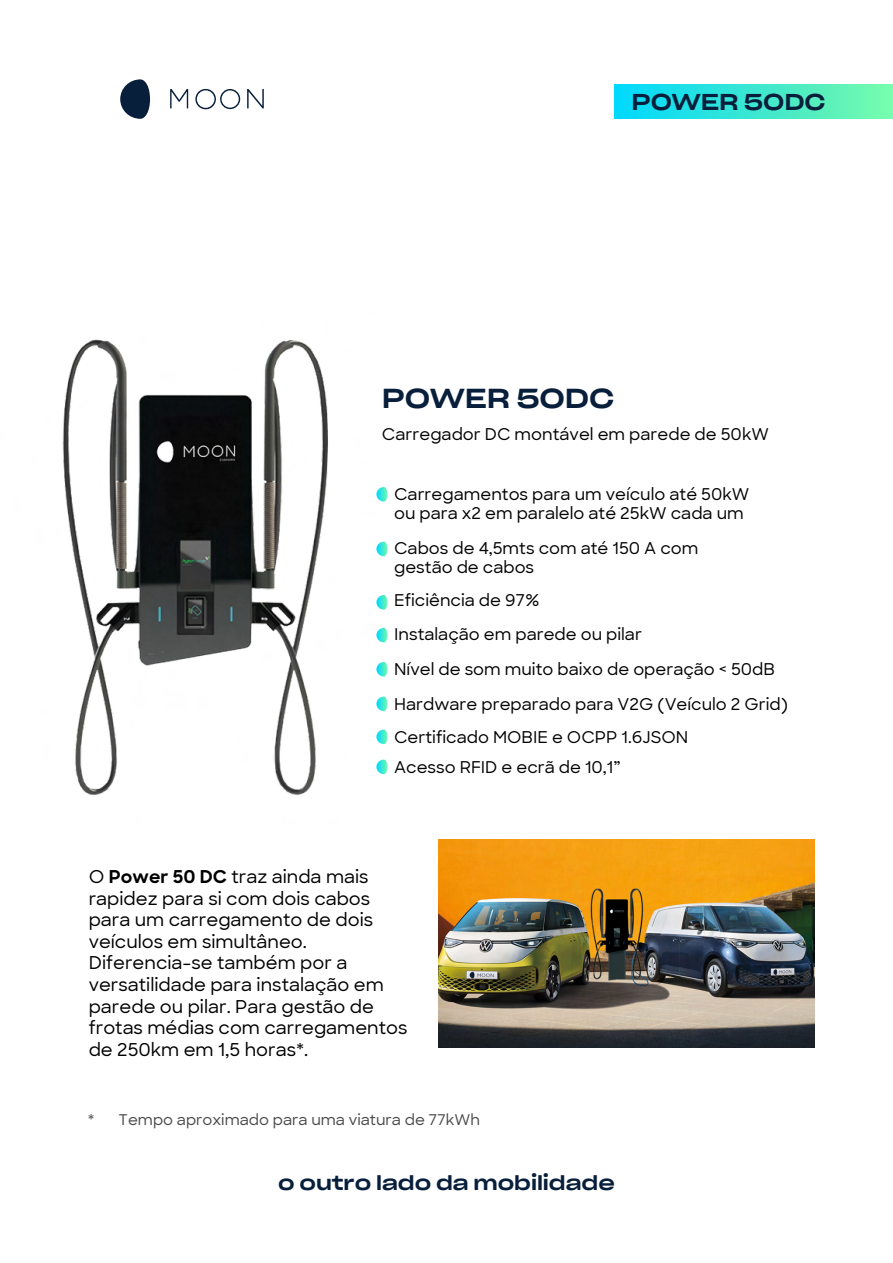
<style>
.page{position:relative;width:893px;height:1263px;background:#fff}
.page>*{position:absolute;margin:0;border:0;box-sizing:border-box;transform-origin:0 0}
.t1{font:27px "Sharp Grotesk Medium 25";letter-spacing:-.005em;color:#081f3b}
.t2{font:22.5px "Sharp Grotesk Medium 25";letter-spacing:-.005em;color:#081f3b}
.t3{font:19.5px "Sharp Grotesk Medium 25";letter-spacing:-.005em;color:#081f3b}
.t4{font:500 18px/21.6px "Sharp Sans";color:#000}
.t5{font:500 16.5px/34.2px "Sharp Sans";color:#000}
.t6{font:500 15px "Sharp Sans";color:#4a4a4a}
.s1{font-weight:700}
</style>
<div class="page">
<div style="left:614px;top:84px;width:279px;height:35px;background:linear-gradient(to right,#00d7fc,#77faa9)"></div>
<img style="left:62px;top:339px;width:326px;height:457px">
<img style="left:438px;top:839px;width:376px;height:208px">
<svg style="left:120px;top:79px;width:30px;height:40px"></svg>
<svg style="left:170px;top:89px;width:94px;height:20px"></svg>
<h2 class="t2" style="left:632px;top:81px;width:195px">POWER 50DC</h2>
<h1 class="t1" style="left:382px;top:374px;width:234px">POWER 50DC</h1>
<p class="t5" style="left:382px;top:417px;width:389px">Carregador DC montável em parede de 50kW</p>
<p class="t5" style="left:394px;top:483px;width:357px;line-height:19.5px">Carregamentos para um veículo até 50kW ou para x2 em paralelo até 25kW cada um</p>
<p class="t5" style="left:394px;top:537px;width:306px;line-height:19.5px">Cabos de 4,5mts com até 150 A com gestão de cabos</p>
<p class="t5" style="left:394px;top:582px;width:395px">Eficiência de 97%<br>Instalação em parede ou pilar<br>Nível de som muito baixo de operação &lt; 50dB Hardware preparado para V2G (Veículo 2 Grid)<br>Certificado MOBIE e OCPP 1.6JSON</p>
<p class="t5" style="left:394px;top:749px;width:228px">Acesso RFID e ecrã de 10,1”</p>
<p class="t4" style="left:89px;top:865px;width:320px">O <span class="s1">Power 50 DC</span> traz ainda mais rapidez para si com dois cabos para um carregamento de dois veículos em simultâneo.<br>Diferencia-se também por a versatilidade para instalação em parede ou pilar. Para gestão de frotas médias com carregamentos de 250km em 1,5 horas*.</p>
<p class="t6" style="left:88px;top:1108px;width:394px">* Tempo aproximado para uma viatura de 77kWh</p>
<p class="t3" style="left:278px;top:1165px;width:338px">o outro lado da mobilidade</p>
</div>
